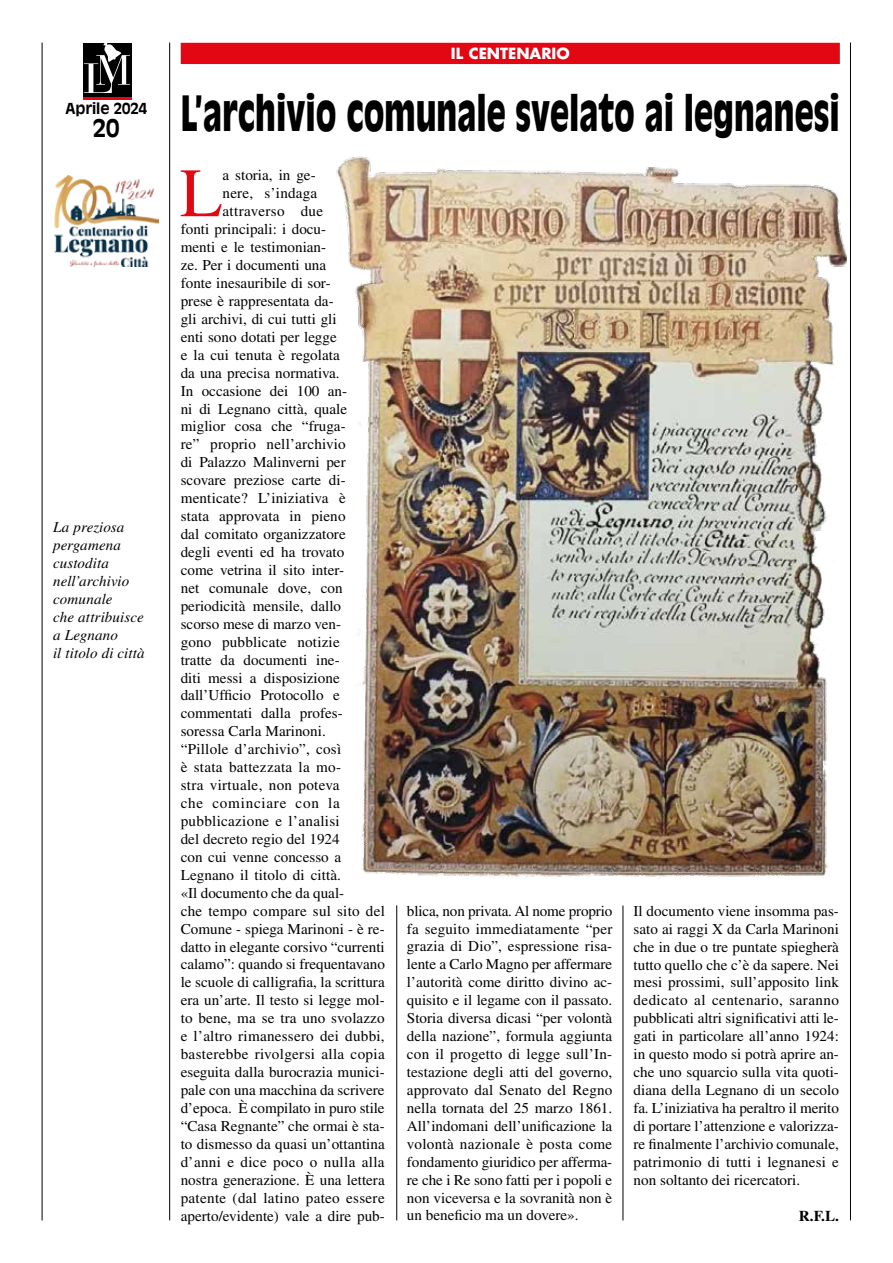
<style>
.page{position:relative;width:893px;height:1263px;background:#fff}
.page>*{position:absolute;margin:0;border:0;box-sizing:border-box;transform-origin:0 0}
.t1{font:69.15px "Times LT Std";color:#e30613}
.t2{font:900 48px "Antique Olive Std";color:#000;scale:.65 1}
.t3{font:700 24px "Antique Olive Std";color:#000}
.t4{font:15px/18px "Times LT Std";color:#000;text-align:justify}
.t5{font:15px "Times LT Std";letter-spacing:.02em;color:#000}
.t6{font:italic 15px/18px "Times LT Std";letter-spacing:.005em;color:#000}
.t7{font:15px "Times LT Std";letter-spacing:.05em;color:#000}
.t8{font:700 15px "Futura Std";color:#fff}
.t9{font:700 15px "Antique Olive Std";color:#000}
.t10{font:700 15px "Times LT Std";color:#000}
</style>
<div class="page">
<div style="left:83px;top:44px;width:48px;height:54px;background:#000"></div>
<hr style="left:83px;top:98px;width:48px;height:2px;background:#e30613">
<svg style="left:84px;top:43px;width:46px;height:50px"></svg>
<hr style="left:42px;top:43px;width:1px;height:1177px;background:#000">
<hr style="left:169px;top:43px;width:1px;height:1177px;background:#000">
<div style="left:181px;top:43px;width:659px;height:21px;background:#e30613"></div>
<hr style="left:850px;top:43px;width:1px;height:1177px;background:#000">
<hr style="left:396px;top:905px;width:1px;height:315px;background:#000">
<img style="left:54px;top:176px;width:104px;height:91px">
<img style="left:336px;top:156px;width:510px;height:723px">
<hr style="left:622px;top:905px;width:1px;height:315px;background:#000">
<p class="t9" style="left:65px;top:99px;width:83px">Aprile 2024</p>
<h3 class="t3" style="left:93px;top:113px;width:28px">20</h3>
<p class="t6" style="left:53px;top:518px;width:93px">La preziosa pergamena custodita nell’archivio comunale<br>che attribuisce a Legnano<br>il titolo di città</p>
<p class="t8" style="left:451px;top:43px;width:120px">IL CENTENARIO</p>
<h2 class="t2" style="left:181px;top:84px;width:1015px">L’archivio comunale svelato ai legnanesi</h2>
<h1 class="t1" style="left:180px;top:154px;width:44px">L</h1>
<p class="t4" style="left:223px;top:166px;width:95px">a storia, in ge-</p>
<p class="t4" style="left:223px;top:184px;width:96px">nere, s’indaga</p>
<p class="t5" style="left:223px;top:203px;width:102px">attraverso due</p>
<p class="t4" style="left:181px;top:220px;width:147px">fonti principali: i docu-</p>
<p class="t4" style="left:181px;top:238px;width:147px">menti e le testimonian-</p>
<p class="t4" style="left:181px;top:256px;width:147px">ze. Per i documenti una</p>
<p class="t4" style="left:181px;top:274px;width:151px">fonte inesauribile di sor-</p>
<p class="t4" style="left:181px;top:292px;width:154px">prese è rappresentata da-</p>
<p class="t4" style="left:181px;top:310px;width:157px">gli archivi, di cui tutti gli</p>
<p class="t4" style="left:181px;top:328px;width:158px">enti sono dotati per legge</p>
<p class="t4" style="left:181px;top:346px;width:161px">e la cui tenuta è regolata</p>
<p class="t4" style="left:181px;top:363px;width:160px">da una precisa normativa.</p>
<p class="t4" style="left:181px;top:381px;width:168px">In occasione dei 100 an-</p>
<p class="t4" style="left:181px;top:399px;width:168px">ni di Legnano città, quale</p>
<p class="t4" style="left:181px;top:417px;width:166px">miglior cosa che “fruga-</p>
<p class="t4" style="left:181px;top:435px;width:167px">re” proprio nell’archivio</p>
<p class="t4" style="left:181px;top:453px;width:167px">di Palazzo Malinverni per</p>
<p class="t4" style="left:181px;top:471px;width:166px">scovare preziose carte di-</p>
<p class="t4" style="left:181px;top:489px;width:166px">menticate? L’iniziativa è</p>
<p class="t4" style="left:181px;top:507px;width:166px">stata approvata in pieno</p>
<p class="t4" style="left:181px;top:525px;width:166px">dal comitato organizzatore</p>
<p class="t4" style="left:181px;top:543px;width:165px">degli eventi ed ha trovato</p>
<p class="t4" style="left:181px;top:561px;width:165px">come vetrina il sito inter-</p>
<p class="t4" style="left:181px;top:579px;width:164px">net comunale dove, con</p>
<p class="t4" style="left:181px;top:597px;width:162px">periodicità mensile, dallo</p>
<p class="t4" style="left:181px;top:615px;width:162px">scorso mese di marzo ven-</p>
<p class="t4" style="left:181px;top:632px;width:161px">gono pubblicate notizie</p>
<p class="t4" style="left:181px;top:650px;width:160px">tratte da documenti ine-</p>
<p class="t4" style="left:181px;top:668px;width:161px">diti messi a disposizione</p>
<p class="t4" style="left:181px;top:686px;width:161px">dall’Ufficio Protocollo e</p>
<p class="t4" style="left:181px;top:704px;width:163px">commentati dalla profes-</p>
<p class="t4" style="left:181px;top:722px;width:147px">soressa Carla Marinoni.</p>
<p class="t4" style="left:181px;top:740px;width:162px">“Pillole d’archivio”, così</p>
<p class="t5" style="left:181px;top:759px;width:162px">è stata battezzata la mo-</p>
<p class="t5" style="left:181px;top:777px;width:160px">stra virtuale, non poteva</p>
<p class="t7" style="left:181px;top:794px;width:161px">che cominciare con la</p>
<p class="t5" style="left:181px;top:812px;width:161px">pubblicazione e l’analisi</p>
<p class="t4" style="left:181px;top:830px;width:160px">del decreto regio del 1924</p>
<p class="t4" style="left:181px;top:848px;width:162px">con cui venne concesso a</p>
<p class="t4" style="left:181px;top:866px;width:162px">Legnano il titolo di città.</p>
<p class="t4" style="left:181px;top:883px;width:165px">«Il documento che da qual-</p>
<p class="t4" style="left:181px;top:901px;width:206px">che tempo compare sul sito del</p>
<p class="t4" style="left:181px;top:919px;width:205px">Comune - spiega Marinoni - è re-</p>
<p class="t4" style="left:181px;top:937px;width:206px">datto in elegante corsivo “currenti</p>
<p class="t4" style="left:181px;top:955px;width:206px">calamo”: quando si frequentavano</p>
<p class="t4" style="left:181px;top:973px;width:206px">le scuole di calligrafia, la scrittura</p>
<p class="t4" style="left:181px;top:991px;width:205px">era un’arte. Il testo si legge mol-</p>
<p class="t4" style="left:181px;top:1009px;width:205px">to bene, ma se tra uno svolazzo</p>
<p class="t4" style="left:181px;top:1027px;width:206px">e l’altro rimanessero dei dubbi,</p>
<p class="t5" style="left:181px;top:1046px;width:205px">basterebbe rivolgersi alla copia</p>
<p class="t4" style="left:181px;top:1063px;width:205px">eseguita dalla burocrazia munici-</p>
<p class="t4" style="left:181px;top:1081px;width:205px">pale con una macchina da scrivere</p>
<p class="t4" style="left:181px;top:1099px;width:205px">d’epoca. È compilato in puro stile</p>
<p class="t4" style="left:181px;top:1117px;width:205px">“Casa Regnante” che ormai è sta-</p>
<p class="t4" style="left:181px;top:1135px;width:205px">to dismesso da quasi un’ottantina</p>
<p class="t5" style="left:181px;top:1153px;width:205px">d’anni e dice poco o nulla alla</p>
<p class="t4" style="left:181px;top:1170px;width:206px">nostra generazione. È una lettera</p>
<p class="t5" style="left:181px;top:1189px;width:206px">patente (dal latino pateo essere</p>
<p class="t4" style="left:181px;top:1206px;width:205px">aperto/evidente) vale a dire pub-</p>
<p class="t4" style="left:407px;top:901px;width:207px">blica, non privata. Al nome proprio fa seguito immediatamente “per grazia di Dio”, espressione risa&shy;lente a Carlo Magno per affermare l’autorità come diritto divino ac&shy;quisito e il legame con il passato.<br>Storia diversa dicasi “per volontà della nazione”, formula aggiunta con il progetto di legge sull’In&shy;testazione degli atti del governo, approvato dal Senato del Regno nella tornata del 25 marzo 1861.<br>All’indomani dell’unificazione la volontà nazionale è posta come fondamento giuridico per afferma&shy;re che i Re sono fatti per i popoli e non viceversa e la sovranità non è un beneficio ma un dovere».</p>
<p class="t4" style="left:634px;top:901px;width:207px">Il documento viene insomma pas&shy;sato ai raggi X da Carla Marinoni che in due o tre puntate spiegherà tutto quello che c’è da sapere. Nei mesi prossimi, sull’apposito link dedicato al centenario, saranno pubblicati altri significativi atti le&shy;gati in particolare all’anno 1924: in questo modo si potrà aprire an&shy;che uno squarcio sulla vita quoti&shy;diana della Legnano di un secolo fa. L’iniziativa ha peraltro il merito di portare l’attenzione e valorizza&shy;re finalmente l’archivio comunale, patrimonio di tutti i legnanesi e non soltanto dei ricercatori.</p>
<p class="t10" style="left:799px;top:1206px;width:41px">R.F.L.</p>
</div>
